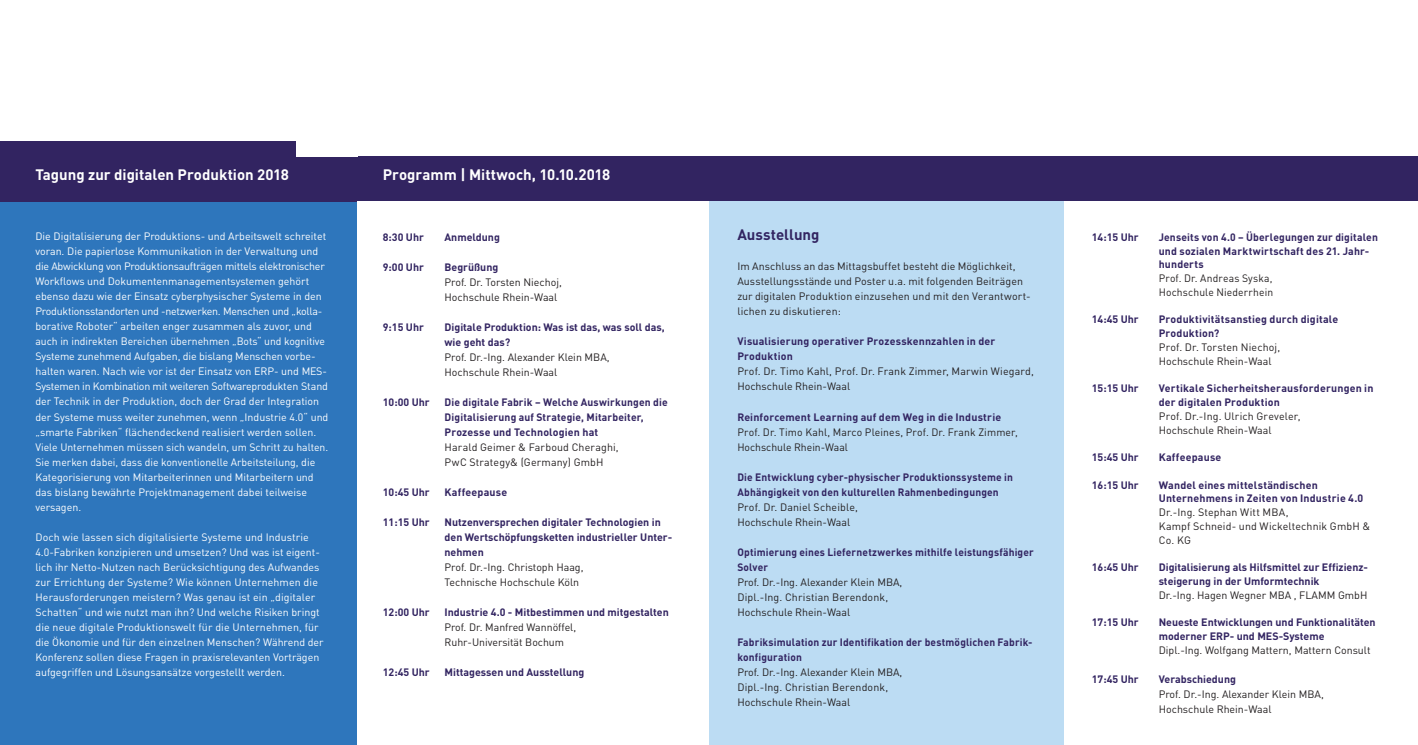
<style>
.page{position:relative;width:1418px;height:745px;background:#fff}
.page>*{position:absolute;margin:0;border:0;box-sizing:border-box;transform-origin:0 0}
.t1{font:700 15px "DINOT";color:#fff}
.t2{font:700 15px "DINOT";color:#322461}
.t3{font:10.62px/15px "DINOT";color:#fff}
.t4{font:10.62px/15px "DINOT";color:#231f20}
.t5{font:700 10.62px/15px "DINOT";letter-spacing:.015em;color:#322461}
.t6{font:700 10.62px/15px "DINOT";letter-spacing:.015em;color:#322461;scale:.96 1}
.t7{font:10.62px "DINOT";letter-spacing:-.02em;color:#fff}
</style>
<div class="page">
<div style="left:709px;top:199px;width:354px;height:545px;background:#bcdcf3"></div>
<div style="left:0;top:199px;width:356px;height:545px;background:#2e76bc"></div>
<div style="left:0;top:141px;width:356px;height:60px;background:#322461"></div>
<div style="left:330px;top:157px;width:1087px;height:44px;background:#322461"></div>
<div style="left:296px;top:137px;width:61px;height:20px;background:#fff"></div>
<p class="t1" style="left:35px;top:165px;width:255px">Tagung zur digitalen Produktion 2018</p>
<p class="t3" style="left:35px;top:228px;width:292px">Die Digitalisierung der Produktions- und Arbeitswelt schreitet voran. Die papierlose Kommunikation in der Verwaltung und die Abwicklung von Produktionsaufträgen mittels elektronischer Workflows und Dokumentenmanagementsystemen gehört ebenso dazu wie der Einsatz cyberphysischer Systeme in den</p>
<p class="t7" style="left:35px;top:305px;width:288px">Produktionsstandorten und -netzwerken. Menschen und „kolla-</p>
<p class="t3" style="left:35px;top:318px;width:294px">borative Roboter“ arbeiten enger zusammen als zuvor, und auch in indirekten Bereichen übernehmen „Bots“ und kognitive Systeme zunehmend Aufgaben, die bislang Menschen vorbe&shy;halten waren. Nach wie vor ist der Einsatz von ERP- und MES-Systemen in Kombination mit weiteren Softwareprodukten Stand der Technik in der Produktion, doch der Grad der Integration der Systeme muss weiter zunehmen, wenn „Industrie 4.0“ und „smarte Fabriken“ flächendeckend realisiert werden sollen.<br>Viele Unternehmen müssen sich wandeln, um Schritt zu halten.<br>Sie merken dabei, dass die konventionelle Arbeitsteilung, die Kategorisierung von Mitarbeiterinnen und Mitarbeitern und das bislang bewährte Projektmanagement dabei teilweise versagen.</p>
<p class="t3" style="left:35px;top:528px;width:290px">Doch wie lassen sich digitalisierte Systeme und Industrie 4.0-Fabriken konzipieren und umsetzen? Und was ist eigent&shy;lich ihr Netto-Nutzen nach Berücksichtigung des Aufwandes zur Errichtung der Systeme? Wie können Unternehmen die Herausforderungen meistern? Was genau ist ein „digitaler Schatten“ und wie nutzt man ihn? Und welche Risiken bringt die neue digitale Produktionswelt für die Unternehmen, für die Ökonomie und für den einzelnen Menschen? Während der Konferenz sollen diese Fragen in praxisrelevanten Vorträgen aufgegriffen und Lösungsansätze vorgestellt werden.</p>
<p class="t1" style="left:383px;top:165px;width:229px">Programm | Mittwoch, 10.10.2018</p>
<p class="t5" style="left:383px;top:229px;width:43px">8:30 Uhr</p>
<p class="t5" style="left:383px;top:259px;width:43px">9:00 Uhr</p>
<p class="t5" style="left:383px;top:319px;width:43px">9:15 Uhr</p>
<p class="t5" style="left:383px;top:394px;width:48px">10:00 Uhr</p>
<p class="t5" style="left:383px;top:484px;width:48px">10:45 Uhr</p>
<p class="t5" style="left:383px;top:514px;width:48px">11:15 Uhr</p>
<p class="t5" style="left:383px;top:604px;width:48px">12:00 Uhr</p>
<p class="t5" style="left:383px;top:664px;width:48px">12:45 Uhr</p>
<p class="t5" style="left:444px;top:229px;width:57px">Anmeldung</p>
<p class="t5" style="left:444px;top:259px;width:55px">Begrüßung</p>
<p class="t4" style="left:444px;top:274px;width:119px">Prof. Dr. Torsten Niechoj,<br>Hochschule Rhein-Waal</p>
<p class="t5" style="left:444px;top:319px;width:222px">Digitale Produktion: Was ist das, was soll das, wie geht das?</p>
<p class="t4" style="left:444px;top:349px;width:167px">Prof. Dr.-Ing. Alexander Klein MBA,<br>Hochschule Rhein-Waal</p>
<p class="t5" style="left:444px;top:394px;width:225px">Die digitale Fabrik – Welche Auswirkungen die<br>Digitalisierung auf Strategie, Mitarbeiter,</p>
<p class="t5" style="left:444px;top:424px;width:155px">Prozesse und Technologien hat</p>
<p class="t4" style="left:444px;top:439px;width:176px">Harald Geimer &amp; Farboud Cheraghi,<br>PwC Strategy&amp; (Germany) GmbH</p>
<p class="t5" style="left:444px;top:484px;width:64px">Kaffeepause</p>
<p class="t5" style="left:444px;top:514px;width:229px">Nutzenversprechen digitaler Technologien in den Wertschöpfungsketten industrieller Unter&shy;nehmen</p>
<p class="t4" style="left:444px;top:559px;width:140px">Prof. Dr.-Ing. Christoph Haag,<br>Technische Hochschule Köln</p>
<p class="t5" style="left:444px;top:604px;width:226px">Industrie 4.0 - Mitbestimmen und mitgestalten</p>
<p class="t4" style="left:444px;top:619px;width:133px">Prof. Dr. Manfred Wannöffel,</p>
<p class="t4" style="left:444px;top:634px;width:121px">Ruhr-Universität Bochum</p>
<p class="t5" style="left:444px;top:664px;width:141px">Mittagessen und Ausstellung</p>
<p class="t2" style="left:737px;top:225px;width:84px">Ausstellung</p>
<p class="t4" style="left:737px;top:258px;width:295px">Im Anschluss an das Mittagsbuffet besteht die Möglichkeit, Ausstellungsstände und Poster u.a. mit folgenden Beiträgen zur digitalen Produktion einzusehen und mit den Verantwort&shy;lichen zu diskutieren:</p>
<p class="t5" style="left:737px;top:333px;width:259px">Visualisierung operativer Prozesskennzahlen in der<br>Produktion</p>
<p class="t4" style="left:737px;top:363px;width:298px">Prof. Dr. Timo Kahl, Prof. Dr. Frank Zimmer, Marwin Wiegard,<br>Hochschule Rhein-Waal</p>
<p class="t5" style="left:737px;top:408px;width:265px">Reinforcement Learning auf dem Weg in die Industrie</p>
<p class="t4" style="left:737px;top:423px;width:282px">Prof. Dr. Timo Kahl, Marco Pleines, Prof. Dr. Frank Zimmer,<br>Hochschule Rhein-Waal</p>
<p class="t6" style="left:737px;top:468px;width:288px">Die Entwicklung cyber-physischer Produktionssysteme in<br>Abhängigkeit von den kulturellen Rahmenbedingungen</p>
<p class="t4" style="left:737px;top:498px;width:122px">Prof. Dr. Daniel Scheible,<br>Hochschule Rhein-Waal</p>
<p class="t6" style="left:737px;top:543px;width:310px">Optimierung eines Liefernetzwerkes mithilfe leistungsfähiger<br>Solver</p>
<p class="t4" style="left:737px;top:573px;width:167px">Prof. Dr.-Ing. Alexander Klein MBA,<br>Dipl.-Ing. Christian Berendonk,<br>Hochschule Rhein-Waal</p>
<p class="t6" style="left:737px;top:633px;width:309px">Fabriksimulation zur Identifikation der bestmöglichen Fabrik&shy;konfiguration</p>
<p class="t4" style="left:737px;top:663px;width:167px">Prof. Dr.-Ing. Alexander Klein MBA,<br>Dipl.-Ing. Christian Berendonk,<br>Hochschule Rhein-Waal</p>
<p class="t5" style="left:1091px;top:229px;width:48px">14:15 Uhr</p>
<p class="t5" style="left:1091px;top:311px;width:48px">14:45 Uhr</p>
<p class="t5" style="left:1091px;top:380px;width:48px">15:15 Uhr</p>
<p class="t5" style="left:1091px;top:449px;width:48px">15:45 Uhr</p>
<p class="t5" style="left:1091px;top:476px;width:48px">16:15 Uhr</p>
<p class="t5" style="left:1091px;top:559px;width:48px">16:45 Uhr</p>
<p class="t5" style="left:1091px;top:614px;width:48px">17:15 Uhr</p>
<p class="t5" style="left:1091px;top:670px;width:48px">17:45 Uhr</p>
<p class="t5" style="left:1158px;top:230px;width:221px;line-height:13.8px">Jenseits von 4.0 – Überlegungen zur digitalen und sozialen Marktwirtschaft des 21. Jahr&shy;hunderts</p>
<p class="t4" style="left:1158px;top:271px;width:116px;line-height:13.8px">Prof. Dr. Andreas Syska,<br>Hochschule Niederrhein</p>
<p class="t5" style="left:1158px;top:311px;width:181px">Produktivitätsanstieg durch digitale</p>
<p class="t5" style="left:1158px;top:325px;width:62px">Produktion?</p>
<p class="t4" style="left:1158px;top:340px;width:123px;line-height:13.8px">Prof. Dr. Torsten Niechoj,<br>Hochschule Rhein-Waal</p>
<p class="t5" style="left:1158px;top:381px;width:216px;line-height:13.8px">Vertikale Sicherheitsherausforderungen in der digitalen Produktion</p>
<p class="t4" style="left:1158px;top:408px;width:143px;line-height:13.8px">Prof. Dr.-Ing. Ulrich Greveler,<br>Hochschule Rhein-Waal</p>
<p class="t5" style="left:1158px;top:449px;width:64px">Kaffeepause</p>
<p class="t5" style="left:1158px;top:476px;width:161px">Wandel eines mittelständischen</p>
<p class="t5" style="left:1158px;top:490px;width:206px">Unternehmens in Zeiten von Industrie 4.0</p>
<p class="t4" style="left:1158px;top:504px;width:131px">Dr.-Ing. Stephan Witt MBA,</p>
<p class="t4" style="left:1158px;top:518px;width:213px;line-height:13.8px">Kampf Schneid- und Wickeltechnik GmbH &amp;<br>Co. KG</p>
<p class="t5" style="left:1158px;top:560px;width:211px;line-height:13.8px">Digitalisierung als Hilfsmittel zur Effizienz&shy;steigerung in der Umformtechnik</p>
<p class="t4" style="left:1158px;top:587px;width:210px">Dr.-Ing. Hagen Wegner MBA , FLAMM GmbH</p>
<p class="t5" style="left:1158px;top:615px;width:218px;line-height:13.8px">Neueste Entwicklungen und Funktionalitäten moderner ERP- und MES-Systeme</p>
<p class="t4" style="left:1158px;top:642px;width:213px">Dipl.-Ing. Wolfgang Mattern, Mattern Consult</p>
<p class="t5" style="left:1158px;top:670px;width:79px">Verabschiedung</p>
<p class="t4" style="left:1158px;top:685px;width:167px">Prof. Dr.-Ing. Alexander Klein MBA,<br>Hochschule Rhein-Waal</p>
</div>
